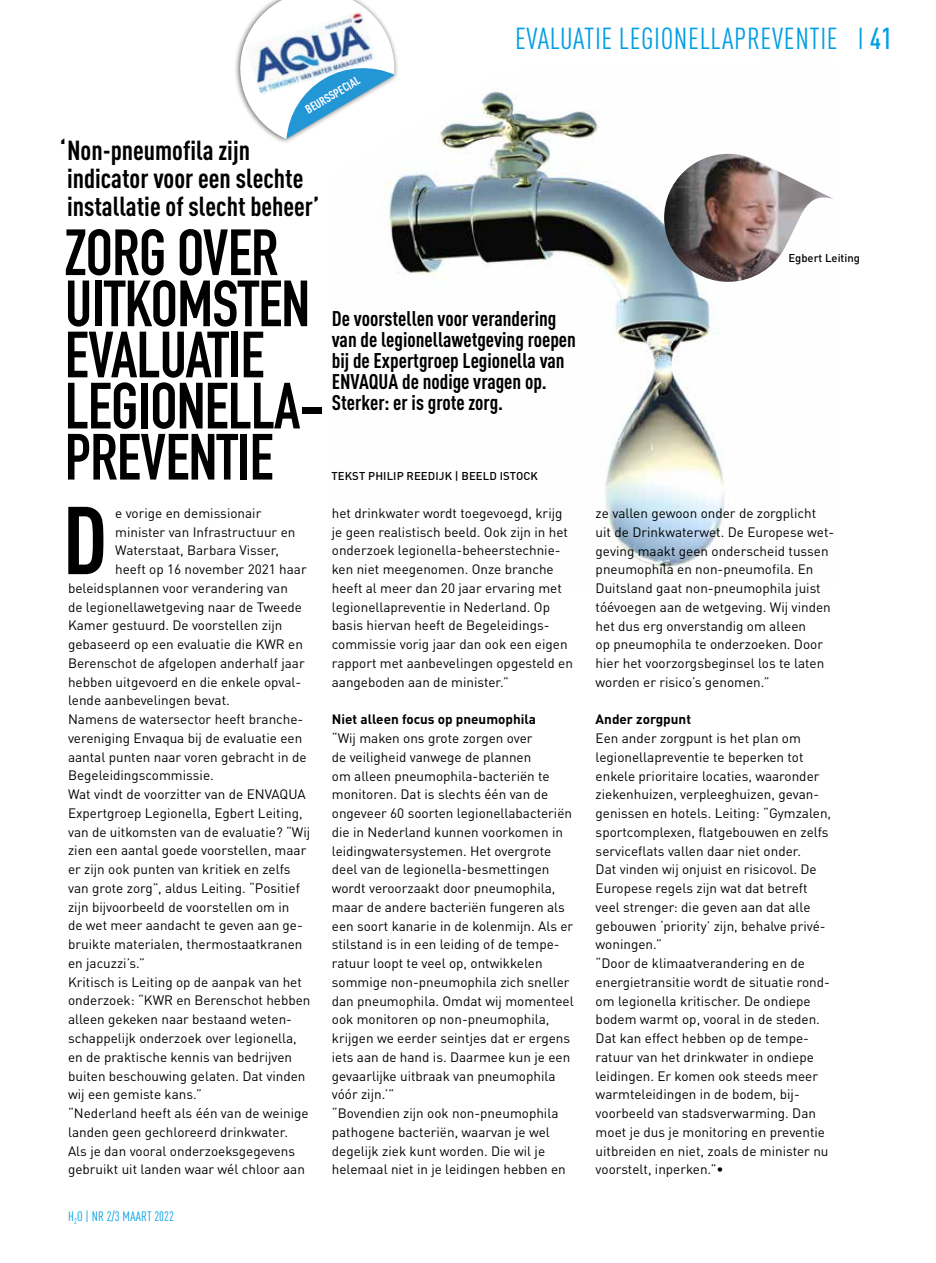
<style>
.page{position:relative;width:936px;height:1263px;background:#fff}
.page>*{position:absolute;margin:0;border:0;box-sizing:border-box;transform-origin:0 0}
.t1{font:700 condensed 94.5px "DIN Pro";color:#000}
.t2{font:64.2px/51.2px "DIN Engschrift";letter-spacing:-.01em;color:#000}
.t3{font:condensed 30px "DIN Pro";letter-spacing:.02em;color:#009fe3}
.t4{font:700 condensed 27.15px/27.9px "DIN Pro";color:#000}
.t5{font:700 condensed 21px/21px "DIN Pro";color:#000}
.t6{font:13.5px/18.8px "DIN Pro";color:#000}
.t7{font:700 13.5px "DIN Pro";color:#000}
.t8{font:condensed 13.5px "DIN Pro";letter-spacing:.01em;color:#009fe3}
.t9{font:700 condensed 12px "DIN Pro";color:#fff}
.t10{font:500 11.25px "DIN Pro";letter-spacing:.01em;color:#000}
.s1{font-weight:500}
</style>
<div class="page">
<img style="left:386px;top:91px;width:345px;height:486px">
<img style="left:664px;top:154px;width:169px;height:128px">
<svg style="left:235px;top:0;width:180px;height:154px"></svg>
<p class="t9" style="left:302px;top:103px;width:62px;rotate:-31deg">BEURSSPECIAL</p>
<h3 class="t4" style="left:60px;top:134px;width:261px">‘Non-pneumofila zijn indicator voor een slechte installatie of slecht beheer’</h3>
<h3 class="t3" style="left:515px;top:17px;width:379px">EVALUATIE LEGIONELLAPREVENTIE I <span class="s1">41</span></h3>
<h2 class="t2" style="left:65px;top:227px;width:261px">ZORG OVER<br>UITKOMSTEN<br>EVALUATIE<br>LEGIONELLA-<br>PREVENTIE</h2>
<h3 class="t5" style="left:332px;top:307px;width:245px">De voorstellen voor verandering van de legionellawetgeving roepen bij de Expertgroep Legionella van<br>ENVAQUA de nodige vragen op.<br>Sterker: er is grote zorg.</h3>
<p class="t10" style="left:331px;top:466px;width:208px">TEKST PHILIP REEDIJK | BEELD ISTOCK</p>
<h1 class="t1" style="left:63px;top:469px;width:46px">D</h1>
<p class="t6" style="left:115px;top:502px;width:148px">e vorige en demissionair</p>
<p class="t6" style="left:115px;top:521px;width:182px">minister van Infrastructuur en</p>
<p class="t6" style="left:115px;top:540px;width:165px">Waterstaat, Barbara Visser,</p>
<p class="t6" style="left:115px;top:559px;width:193px">heeft op 16 november 2021 haar</p>
<p class="t6" style="left:68px;top:577px;width:221px">beleidsplannen voor verandering van</p>
<p class="t6" style="left:68px;top:596px;width:235px">de legionellawetgeving naar de Tweede</p>
<p class="t6" style="left:68px;top:615px;width:216px">Kamer gestuurd. De voorstellen zijn</p>
<p class="t6" style="left:68px;top:634px;width:236px">gebaseerd op een evaluatie die KWR en</p>
<p class="t6" style="left:68px;top:652px;width:238px">Berenschot de afgelopen anderhalf jaar</p>
<p class="t6" style="left:68px;top:671px;width:235px">hebben uitgevoerd en die enkele opval-</p>
<p class="t6" style="left:68px;top:690px;width:163px">lende aanbevelingen bevat.</p>
<p class="t6" style="left:68px;top:709px;width:237px">Namens de watersector heeft branche-</p>
<p class="t6" style="left:68px;top:727px;width:236px">vereniging Envaqua bij de evaluatie een</p>
<p class="t6" style="left:68px;top:746px;width:240px">aantal punten naar voren gebracht in de</p>
<p class="t6" style="left:68px;top:765px;width:147px">Begeleidingscommissie.</p>
<p class="t6" style="left:68px;top:784px;width:239px">Wat vindt de voorzitter van de ENVAQUA</p>
<p class="t6" style="left:68px;top:802px;width:236px">Expertgroep Legionella, Egbert Leiting,</p>
<p class="t6" style="left:68px;top:821px;width:244px">van de uitkomsten van de evaluatie? “Wij</p>
<p class="t6" style="left:68px;top:840px;width:240px">zien een aantal goede voorstellen, maar</p>
<p class="t6" style="left:68px;top:859px;width:224px">er zijn ook punten van kritiek en zelfs</p>
<p class="t6" style="left:68px;top:877px;width:233px">van grote zorg”, aldus Leiting. “Positief</p>
<p class="t6" style="left:68px;top:896px;width:223px">zijn bijvoorbeeld de voorstellen om in</p>
<p class="t6" style="left:68px;top:915px;width:236px">de wet meer aandacht te geven aan ge-</p>
<p class="t6" style="left:68px;top:934px;width:236px">bruikte materialen, thermostaatkranen</p>
<p class="t6" style="left:68px;top:952px;width:79px">en jacuzzi’s.”</p>
<p class="t6" style="left:68px;top:971px;width:235px">Kritisch is Leiting op de aanpak van het</p>
<p class="t6" style="left:68px;top:990px;width:244px">onderzoek: “KWR en Berenschot hebben</p>
<p class="t6" style="left:68px;top:1009px;width:225px">alleen gekeken naar bestaand weten-</p>
<p class="t6" style="left:68px;top:1027px;width:230px">schappelijk onderzoek over legionella,</p>
<p class="t6" style="left:68px;top:1046px;width:226px">en de praktische kennis van bedrijven</p>
<p class="t6" style="left:68px;top:1065px;width:239px">buiten beschouwing gelaten. Dat vinden</p>
<p class="t6" style="left:68px;top:1084px;width:135px">wij een gemiste kans.”</p>
<p class="t6" style="left:68px;top:1102px;width:242px">“Nederland heeft als één van de weinige</p>
<p class="t6" style="left:68px;top:1121px;width:221px">landen geen gechloreerd drinkwater.</p>
<p class="t6" style="left:68px;top:1140px;width:228px">Als je dan vooral onderzoeksgegevens</p>
<p class="t6" style="left:68px;top:1159px;width:238px">gebruikt uit landen waar wél chloor aan</p>
<p class="t6" style="left:332px;top:502px;width:242px">het drinkwater wordt toegevoegd, krijg je geen realistisch beeld. Ook zijn in het onderzoek legionella-beheerstechnie&shy;ken niet meegenomen. Onze branche heeft al meer dan 20 jaar ervaring met legionellapreventie in Nederland. Op basis hiervan heeft de Begeleidings&shy;commissie vorig jaar dan ook een eigen rapport met aanbevelingen opgesteld en aangeboden aan de minister.”</p>
<p class="t7" style="left:332px;top:708px;width:206px">Niet alleen focus op pneumophila</p>
<p class="t6" style="left:332px;top:727px;width:243px">“Wij maken ons grote zorgen over<br>de veiligheid vanwege de plannen<br>om alleen pneumophila-bacteriën te monitoren. Dat is slechts één van de ongeveer 60 soorten legionellabacteriën die in Nederland kunnen voorkomen in leidingwatersystemen. Het overgrote deel van de legionella-besmettingen wordt veroorzaakt door pneumophila, maar de andere bacteriën fungeren als een soort kanarie in de kolenmijn. Als er stilstand is in een leiding of de tempe&shy;ratuur loopt te veel op, ontwikkelen sommige non-pneumophila zich sneller dan pneumophila. Omdat wij momenteel ook monitoren op non-pneumophila, krijgen we eerder seintjes dat er ergens iets aan de hand is. Daarmee kun je een gevaarlijke uitbraak van pneumophila vóór zijn.’”<br>“Bovendien zijn ook non-pneumophila pathogene bacteriën, waarvan je wel degelijk ziek kunt worden. Die wil je helemaal niet in je leidingen hebben en</p>
<p class="t8" style="left:68px;top:1207px;width:107px">H<sub>2</sub>O | NR 2/3 MAART 2022</p>
<p class="t10" style="left:788px;top:249px;width:73px">Egbert Leiting</p>
<p class="t6" style="left:595px;top:502px;width:240px">ze vallen gewoon onder de zorgplicht uit de Drinkwaterwet. De Europese wet&shy;geving maakt geen onderscheid tussen pneumophila en non-pneumofila. En Duitsland gaat non-pneumophila juist tóévoegen aan de wetgeving. Wij vinden het dus erg onverstandig om alleen<br>op pneumophila te onderzoeken. Door hier het voorzorgsbeginsel los te laten worden er risico’s genomen.”</p>
<p class="t7" style="left:595px;top:708px;width:97px">Ander zorgpunt</p>
<p class="t6" style="left:595px;top:727px;width:237px">Een ander zorgpunt is het plan om legionellapreventie te beperken tot enkele prioritaire locaties, waaronder ziekenhuizen, verpleeghuizen, gevan&shy;genissen en hotels. Leiting: “Gymzalen, sportcomplexen, flatgebouwen en zelfs serviceflats vallen daar niet onder.<br>Dat vinden wij onjuist en risicovol. De Europese regels zijn wat dat betreft veel strenger: die geven aan dat alle gebouwen ‘priority’ zijn, behalve privé&shy;woningen.”<br>“Door de klimaatverandering en de energietransitie wordt de situatie rond&shy;om legionella kritischer. De ondiepe bodem warmt op, vooral in de steden.<br>Dat kan effect hebben op de tempe&shy;ratuur van het drinkwater in ondiepe leidingen. Er komen ook steeds meer warmteleidingen in de bodem, bij&shy;voorbeeld van stadsverwarming. Dan moet je dus je monitoring en preventie uitbreiden en niet, zoals de minister nu voorstelt, inperken.”•</p>
</div>
